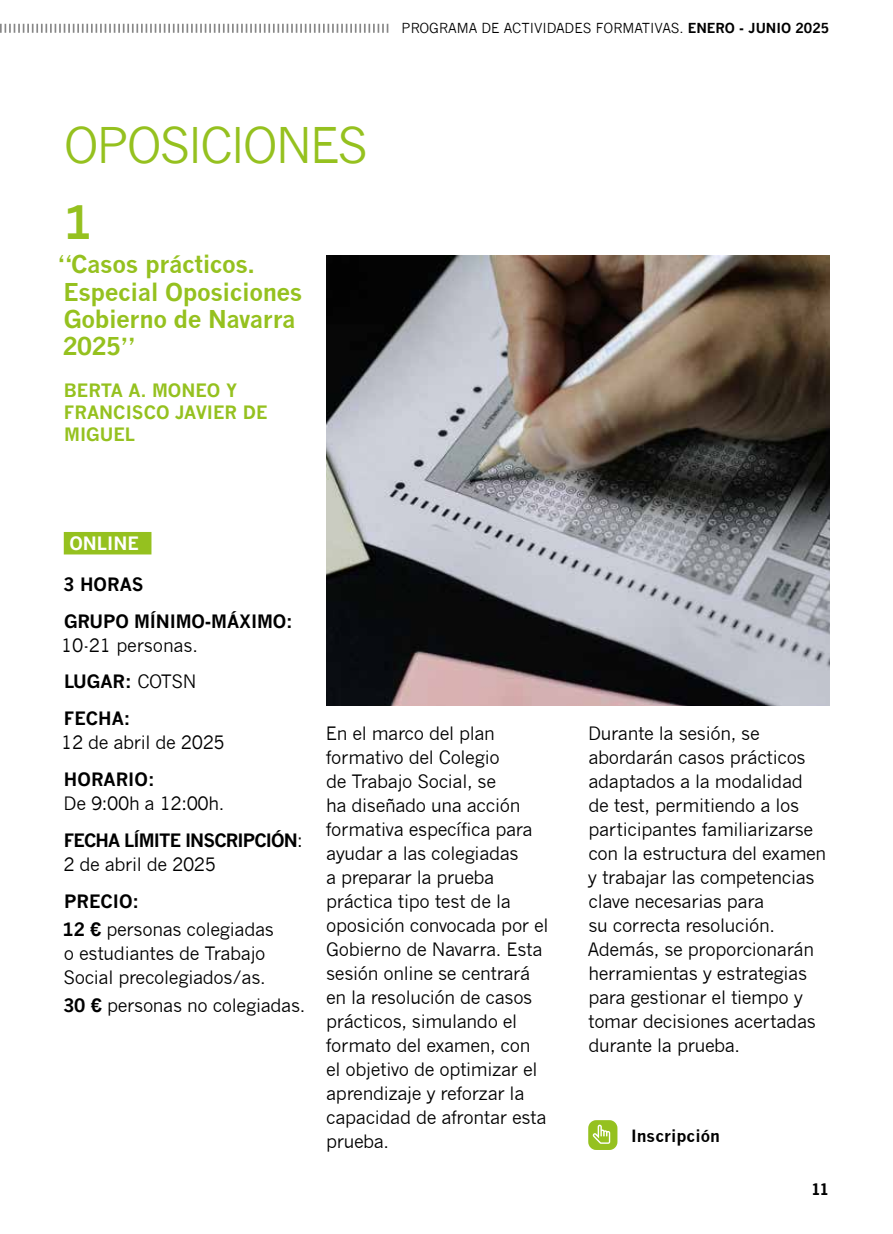
<style>
.page{position:relative;width:893px;height:1234px;background:#fff}
.page>*{position:absolute;margin:0;border:0;box-sizing:border-box;transform-origin:0 0}
.t1{font:48px "News Gothic";letter-spacing:-.055em;color:#95c11f}
.t2{font:700 45px "News Gothic";color:#95c11f}
.t3{font:700 24px/27px "News Gothic";letter-spacing:-.02em;color:#95c11f}
.t4{font:18px/24px "News Gothic";letter-spacing:-.02em;color:#000}
.t5{font:700 18px/36.8px "News Gothic";letter-spacing:-.05em;color:#000}
.t6{font:700 18px/21.6px "News Gothic";color:#95c11f}
.t7{font:700 18px/36.8px "News Gothic";letter-spacing:-.01em;color:#000}
.t8{font:700 18px "News Gothic";color:#fff}
.t9{font:700 16.5px "News Gothic";color:#000}
.t10{font:700 15px "News Gothic Std";color:#000}
.t11{font:13.5px "News Gothic";color:#000}
.s1{font-weight:700}
.s2{font-weight:400}
</style>
<div class="page">
<svg style="left:0;top:24px;width:388px;height:9px"></svg>
<div style="left:64px;top:532px;width:87px;height:22px;background:#95c11f"></div>
<img style="left:326px;top:255px;width:503px;height:450px">
<svg style="left:588px;top:1120px;width:29px;height:29px"></svg>
<h1 class="t1" style="left:64px;top:118px;width:306px">OPOSICIONES</h1>
<h2 class="t2" style="left:64px;top:195px;width:30px">1</h2>
<h3 class="t3" style="left:58px;top:251px;width:246px">“Casos prácticos.<br>Especial Oposiciones<br>Gobierno de Navarra<br>2025”</h3>
<p class="t6" style="left:64px;top:379px;width:205px">BERTA A. MONEO Y<br>FRANCISCO JAVIER DE<br>MIGUEL</p>
<p class="t11" style="left:402px;top:21px;width:429px">PROGRAMA DE ACTIVIDADES FORMATIVAS. <span class="s1">ENERO - JUNIO 2025</span></p>
<p class="t8" style="left:69px;top:532px;width:71px">ONLINE</p>
<p class="t7" style="left:63px;top:565px;width:231px">3 HORAS<br>GRUPO MÍNIMO-MÁXIMO:</p>
<p class="t4" style="left:61px;top:626px;width:138px;line-height:36.8px;text-align:justify">10-21 personas.<br><span class="s1">LUGAR:</span> COTSN <span class="s1">FECHA:</span></p>
<p class="t4" style="left:61px;top:730px;width:165px">12 de abril de 2025</p>
<p class="t7" style="left:64px;top:760px;width:92px">HORARIO:</p>
<p class="t5" style="left:64px;top:784px;width:240px"><span class="s2">De 9:00h a 12:00h.<br></span>FECHA LÍMITE INSCRIPCIÓN<span class="s2">:</span></p>
<p class="t4" style="left:63px;top:852px;width:154px">2 de abril de 2025</p>
<p class="t4" style="left:63px;top:886px;width:213px;line-height:28.2px"><span class="s1">PRECIO:<br>12 €</span> personas colegiadas</p>
<p class="t4" style="left:63px;top:941px;width:204px">o estudiantes de Trabajo<br>Social precolegiados/as.</p>
<p class="t4" style="left:63px;top:993px;width:244px"><span class="s1">30 €</span> personas no colegiadas.</p>
<p class="t4" style="left:326px;top:721px;width:224px">En el marco del plan formativo del Colegio<br>de Trabajo Social, se<br>ha diseñado una acción formativa específica para ayudar a las colegiadas<br>a preparar la prueba práctica tipo test de la oposición convocada por el<br>Gobierno de Navarra. Esta sesión online se centrará en la resolución de casos prácticos, simulando el formato del examen, con el objetivo de optimizar el aprendizaje y reforzar la capacidad de afrontar esta prueba.</p>
<p class="t4" style="left:588px;top:721px;width:240px">Durante la sesión, se abordarán casos prácticos adaptados a la modalidad de test, permitiendo a los participantes familiarizarse con la estructura del examen y trabajar las competencias clave necesarias para<br>su correcta resolución.<br>Además, se proporcionarán herramientas y estrategias para gestionar el tiempo y tomar decisiones acertadas durante la prueba.</p>
<p class="t9" style="left:631px;top:1125px;width:90px">Inscripción</p>
<p class="t10" style="left:811px;top:1178px;width:19px">11</p>
</div>
